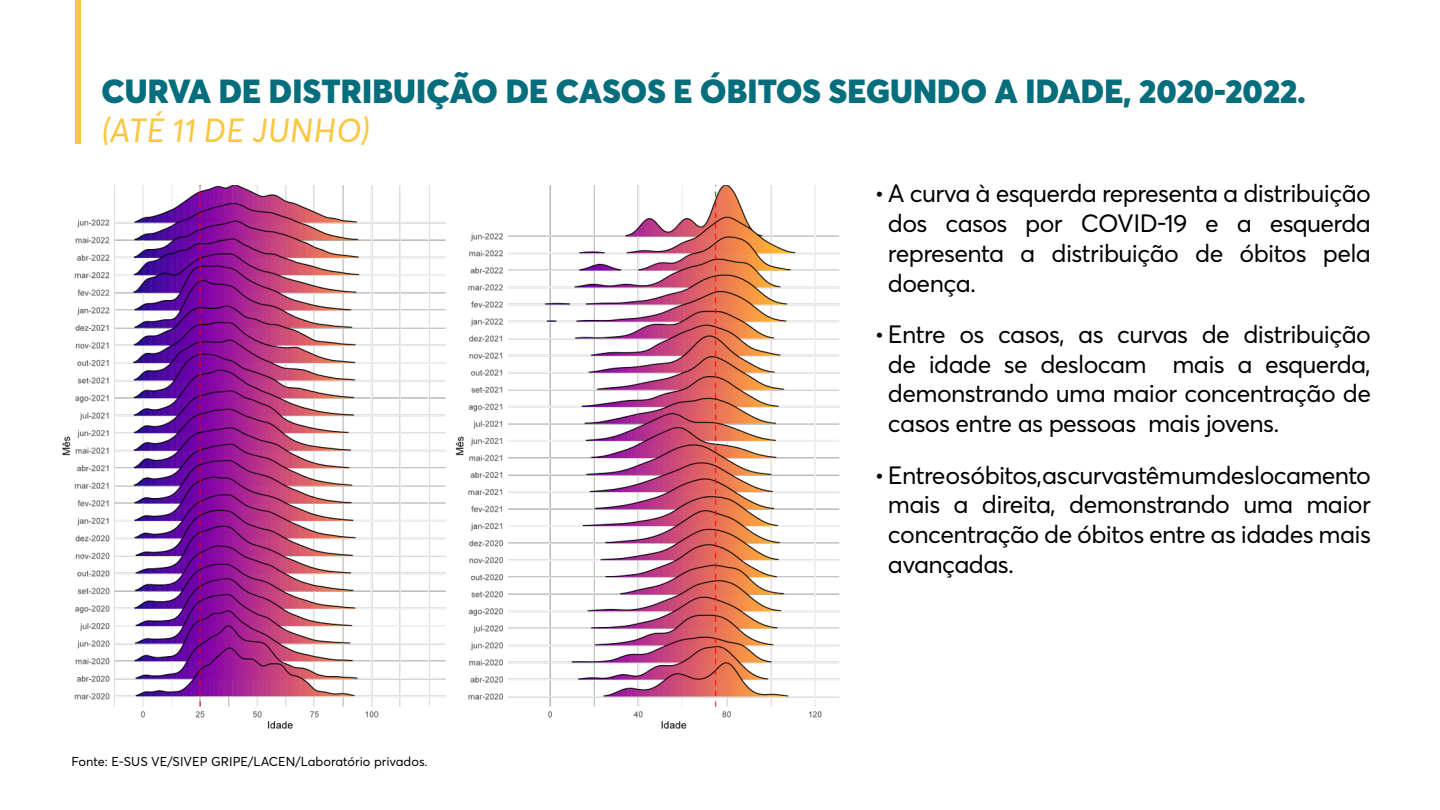
<style>
.page{position:relative;width:1440px;height:810px;background:#fff}
.page>*{position:absolute;margin:0;border:0;box-sizing:border-box;transform-origin:0 0}
.t1{font:900 33px "Averta";letter-spacing:.005em;color:#056e7d}
.t2{font:italic 33px "Averta";letter-spacing:.005em;color:#fcc63f}
.t3{font:24.75px/29.7px "Averta";letter-spacing:-.025em;color:#000;text-align:justify}
.t4{font:12.75px "Averta";color:#000}
</style>
<div class="page">
<div style="left:75px;top:0;width:6px;height:144px;background:#fcc63f"></div>
<img style="left:62px;top:185px;width:778px;height:544px">
<h1 class="t1" style="left:101px;top:70px;width:1206px">CURVA DE DISTRIBUIÇÃO DE CASOS E ÓBITOS SEGUNDO A IDADE, 2020-2022.</h1>
<h1 class="t2" style="left:101px;top:110px;width:270px">(ATÉ 11 DE JUNHO)</h1>
<p class="t4" style="left:72px;top:753px;width:357px">Fonte: E-SUS VE/SIVEP GRIPE/LACEN/Laboratório privados.</p>
<p class="t3" style="left:888px;top:179px;width:485px;text-indent:-13px">• A curva à esquerda representa a distribuição dos casos por COVID-19 e a esquerda representa a distribuição de óbitos pela doença.</p>
<p class="t3" style="left:888px;top:319px;width:485px;text-indent:-13px">• Entre os casos, as curvas de distribuição de idade se deslocam mais a esquerda, demonstrando uma maior concentração de casos entre as pessoas mais jovens.</p>
<p class="t3" style="left:888px;top:460px;width:485px;text-indent:-13px">• Entre os óbitos, as curvas têm um deslocamento mais a direita, demonstrando uma maior concentração de óbitos entre as idades mais avançadas.</p>
</div>
